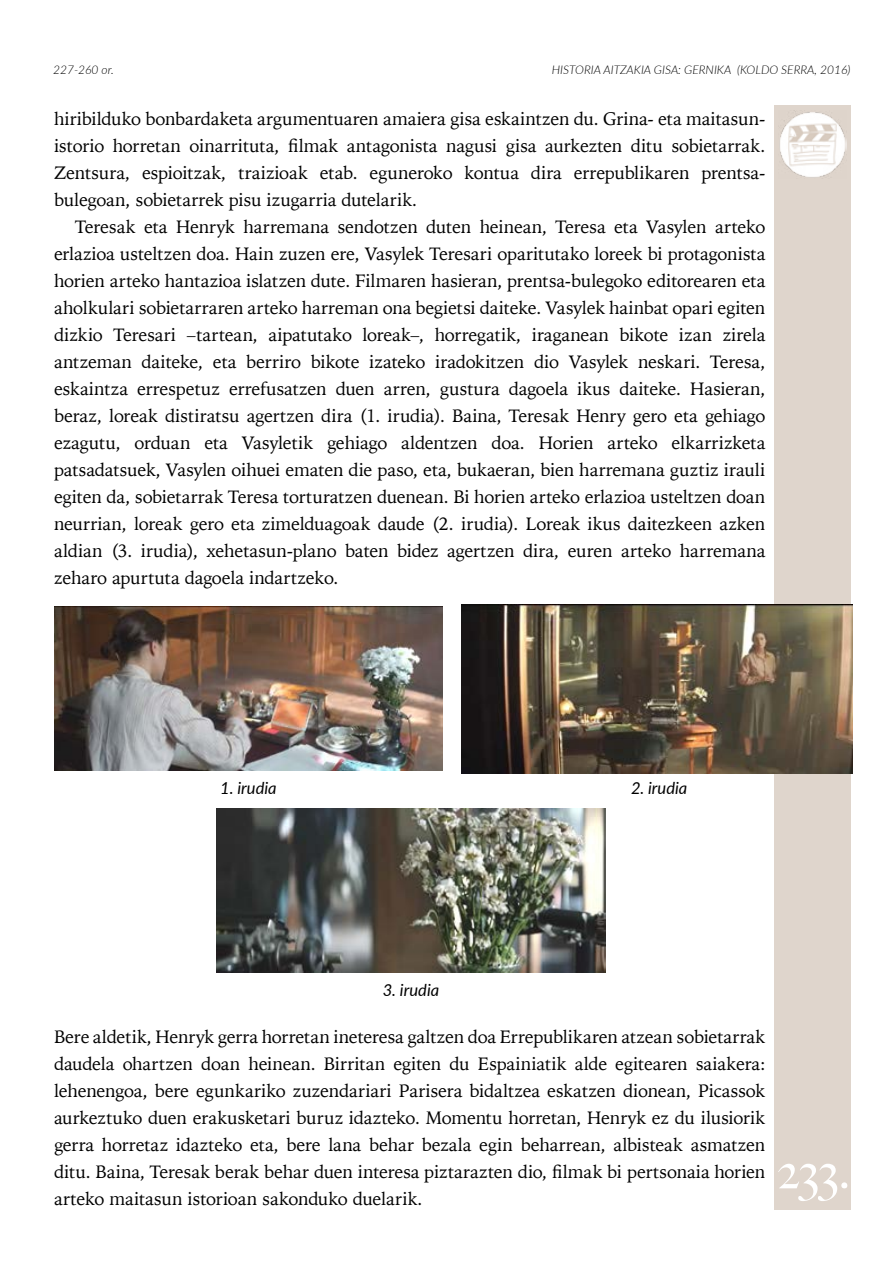
<style>
.page{position:relative;width:893px;height:1263px;background:#fff}
.page>*{position:absolute;margin:0;border:0;box-sizing:border-box;transform-origin:0 0}
.t1{font:500 51px "Big Caslon";color:#fff}
.t2{font:18px/27px "Iowan Old Style";letter-spacing:-.01em;color:#000;text-align:justify}
.t3{font:italic 16.5px "Lato";letter-spacing:.005em;color:#000}
.t4{font:italic 300 12px "Lato";color:#000}
</style>
<div class="page">
<div style="left:774px;top:105px;width:76px;height:1104px;background:#dfd5cc"></div>
<img style="left:780px;top:111px;width:66px;height:66px">
<img style="left:54px;top:606px;width:389px;height:164px">
<img style="left:461px;top:605px;width:391px;height:168px">
<img style="left:216px;top:809px;width:389px;height:163px">
<p class="t4" style="left:552px;top:62px;width:300px">HISTORIA AITZAKIA GISA: GERNIKA (KOLDO SERRA, 2016)</p>
<p class="t4" style="left:53px;top:62px;width:62px">227-260 or.</p>
<p class="t2" style="left:54px;top:104px;width:713px">hiribilduko bonbardaketa argumentuaren amaiera gisa eskaintzen du. Grina- eta maitasun&shy;istorio horretan oinarrituta, filmak antagonista nagusi gisa aurkezten ditu sobietarrak.<br>Zentsura, espioitzak, traizioak etab. eguneroko kontua dira errepublikaren prentsa&shy;bulegoan, sobietarrek pisu izugarria dutelarik.</p>
<p class="t2" style="left:54px;top:212px;width:713px;text-indent:21px">Teresak eta Henryk harremana sendotzen duten heinean, Teresa eta Vasylen arteko erlazioa usteltzen doa. Hain zuzen ere, Vasylek Teresari oparitutako loreek bi protagonista horien arteko hantazioa islatzen dute. Filmaren hasieran, prentsa-bulegoko editorearen eta aholkulari sobietarraren arteko harreman ona begietsi daiteke. Vasylek hainbat opari egiten dizkio Teresari –tartean, aipatutako loreak–, horregatik, iraganean bikote izan zirela antzeman daiteke, eta berriro bikote izateko iradokitzen dio Vasylek neskari. Teresa, eskaintza errespetuz errefusatzen duen arren, gustura dagoela ikus daiteke. Hasieran, beraz, loreak distiratsu agertzen dira (1. irudia). Baina, Teresak Henry gero eta gehiago ezagutu, orduan eta Vasyletik gehiago aldentzen doa. Horien arteko elkarrizketa patsadatsuek, Vasylen oihuei ematen die paso, eta, bukaeran, bien harremana guztiz irauli egiten da, sobietarrak Teresa torturatzen duenean. Bi horien arteko erlazioa usteltzen doan neurrian, loreak gero eta zimelduagoak daude (2. irudia). Loreak ikus daitezkeen azken aldian (3. irudia), xehetasun-plano baten bidez agertzen dira, euren arteko harremana zeharo apurtuta dagoela indartzeko.</p>
<p class="t3" style="left:220px;top:776px;width:58px">1. irudia</p>
<p class="t3" style="left:631px;top:776px;width:58px">2. irudia</p>
<p class="t3" style="left:383px;top:978px;width:58px">3. irudia</p>
<p class="t2" style="left:54px;top:1022px;width:713px">Bere aldetik, Henryk gerra horretan ineteresa galtzen doa Errepublikaren atzean sobietarrak daudela ohartzen doan heinean. Birritan egiten du Espainiatik alde egitearen saiakera: lehenengoa, bere egunkariko zuzendariari Parisera bidaltzea eskatzen dionean, Picassok aurkeztuko duen erakusketari buruz idazteko. Momentu horretan, Henryk ez du ilusiorik gerra horretaz idazteko eta, bere lana behar bezala egin beharrean, albisteak asmatzen ditu. Baina, Teresak berak behar duen interesa piztarazten dio, filmak bi pertsonaia horien arteko maitasun istorioan sakonduko duelarik.</p>
<h1 class="t1" style="left:777px;top:1128px;width:75px">233.</h1>
</div>
